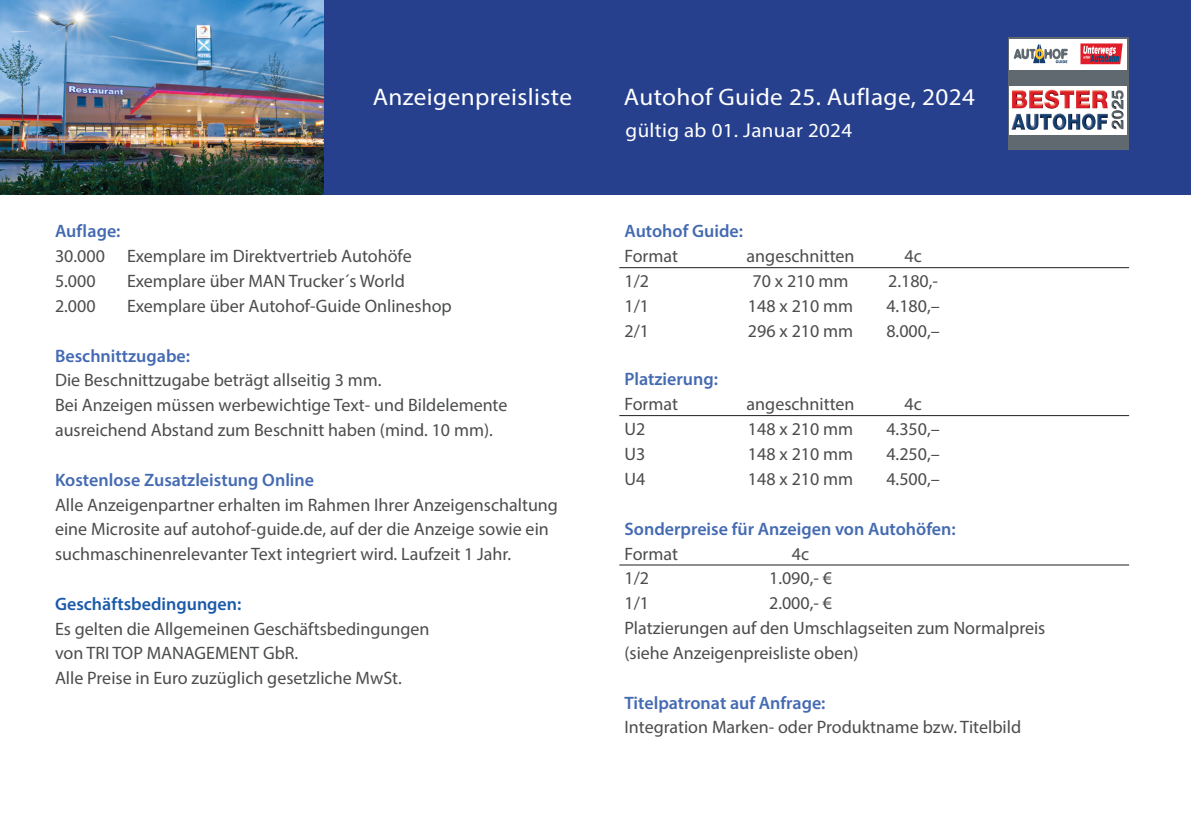
<style>
.page{position:relative;width:1191px;height:840px;background:#fff}
.page>*{position:absolute;margin:0;border:0;box-sizing:border-box;transform-origin:0 0}
.t1{font:24px "Myriad Pro";letter-spacing:.015em;color:#fff;scale:1.05 1}
.t2{font:20px "Myriad Pro";letter-spacing:.015em;color:#fff;scale:1.05 1}
.t3{font:18px/24.8px "Myriad Pro";color:#4b4c4d}
.t4{font:600 18px "Myriad Pro";color:#446ab2}
.t5{font:600 18px "Myriad Pro";color:#1b5aa8}
.t6{font:900 17.2px "Helvetica Neue LT Std";color:#5f696f;scale:.9 1}
.s1{font-weight:600;color:#446ab2}
</style>
<div class="page">
<div style="left:0;top:0;width:1191px;height:195px;background:#26408d"></div>
<img style="left:0;top:0;width:323px;height:195px">
<hr style="left:619px;top:267px;width:510px;height:1px;background:#231f20">
<hr style="left:619px;top:415px;width:510px;height:1px;background:#231f20">
<hr style="left:619px;top:564px;width:510px;height:1px;background:#231f20">
<div style="left:1007px;top:37px;width:121px;height:113px;background:#5f696f"></div>
<div style="left:1009px;top:39px;width:117px;height:31px;background:#fff"></div>
<div style="left:1009px;top:86px;width:117px;height:48px;background:#fff"></div>
<svg style="left:1013px;top:44px;width:54px;height:19px"></svg>
<svg style="left:1080px;top:43px;width:42px;height:21px"></svg>
<img style="left:1012px;top:90px;width:15px;height:18px">
<img style="left:1029px;top:90px;width:45px;height:19px">
<img style="left:1076px;top:90px;width:13px;height:18px">
<img style="left:1092px;top:90px;width:15px;height:18px">
<img style="left:1011px;top:113px;width:55px;height:17px">
<img style="left:1068px;top:114px;width:12px;height:15px">
<img style="left:1082px;top:113px;width:13px;height:17px">
<img style="left:1097px;top:114px;width:10px;height:15px">
<div style="left:1111px;top:89px;width:13px;height:42px;background:#231f20;opacity:.75"></div>
<p class="t1" style="left:373px;top:82px;width:191px">Anzeigenpreisliste</p>
<p class="t1" style="left:624px;top:82px;width:336px">Autohof Guide 25. Auflage, 2024</p>
<p class="t2" style="left:625px;top:117px;width:217px">gültig ab 01. Januar 2024</p>
<p class="t4" style="left:55px;top:220px;width:67px">Auflage:</p>
<p class="t3" style="left:55px;top:243px;width:358px">30.000 Exemplare im Direktvertrieb Autohöfe</p>
<p class="t3" style="left:55px;top:268px;width:42px">5.000</p>
<p class="t3" style="left:127px;top:268px;width:279px">Exemplare über MAN Trucker´s World</p>
<p class="t3" style="left:55px;top:293px;width:42px">2.000</p>
<p class="t3" style="left:127px;top:293px;width:326px">Exemplare über Autohof-Guide Onlineshop</p>
<p class="t4" style="left:55px;top:344px;width:137px">Beschnittzugabe:</p>
<p class="t3" style="left:55px;top:367px;width:328px">Die Beschnittzugabe beträgt allseitig 3 mm.</p>
<p class="t3" style="left:55px;top:392px;width:454px">Bei Anzeigen müssen werbewichtige Text- und Bildelemente</p>
<p class="t3" style="left:55px;top:417px;width:439px">ausreichend Abstand zum Beschnitt haben (mind. 10 mm).</p>
<p class="t3" style="left:55px;top:466px;width:504px"><span class="s1">Kostenlose Zusatzleistung Online<br></span>Alle Anzeigenpartner erhalten im Rahmen Ihrer Anzeigenschaltung eine Microsite auf autohof-guide.de, auf der die Anzeige sowie ein suchmaschinenrelevanter Text integriert wird. Laufzeit 1 Jahr.</p>
<p class="t5" style="left:55px;top:592px;width:188px">Geschäftsbedingungen:</p>
<p class="t3" style="left:55px;top:615px;width:376px">Es gelten die Allgemeinen Geschäftsbedingungen</p>
<p class="t3" style="left:55px;top:640px;width:245px">von TRI TOP MANAGEMENT GbR.</p>
<p class="t3" style="left:55px;top:665px;width:348px">Alle Preise in Euro zuzüglich gesetzliche MwSt.</p>
<p class="t4" style="left:624px;top:220px;width:120px">Autohof Guide:</p>
<p class="t3" style="left:624px;top:243px;width:55px">Format</p>
<p class="t3" style="left:624px;top:268px;width:26px">1/2</p>
<p class="t3" style="left:624px;top:293px;width:26px">1/1</p>
<p class="t3" style="left:624px;top:318px;width:26px">2/1</p>
<p class="t4" style="left:624px;top:367px;width:95px">Platzierung:</p>
<p class="t3" style="left:624px;top:391px;width:55px">Format</p>
<p class="t3" style="left:624px;top:416px;width:22px">U2</p>
<p class="t3" style="left:624px;top:441px;width:22px">U3</p>
<p class="t3" style="left:624px;top:465px;width:22px">U4</p>
<p class="t4" style="left:624px;top:517px;width:333px">Sonderpreise für Anzeigen von Autohöfen:</p>
<p class="t3" style="left:624px;top:540px;width:55px">Format</p>
<p class="t3" style="left:624px;top:565px;width:26px">1/2</p>
<p class="t3" style="left:624px;top:590px;width:26px">1/1</p>
<p class="t3" style="left:624px;top:615px;width:422px">Platzierungen auf den Umschlagseiten zum Normalpreis</p>
<p class="t3" style="left:624px;top:640px;width:235px">(siehe Anzeigenpreisliste oben)</p>
<p class="t4" style="left:624px;top:690px;width:203px">Titelpatronat auf Anfrage:</p>
<p class="t3" style="left:624px;top:714px;width:398px">Integration Marken- oder Produktname bzw. Titelbild</p>
<p class="t3" style="left:746px;top:243px;width:109px">angeschnitten</p>
<p class="t3" style="left:752px;top:268px;width:97px">70 x 210 mm</p>
<p class="t3" style="left:748px;top:293px;width:107px">148 x 210 mm</p>
<p class="t3" style="left:748px;top:318px;width:107px">296 x 210 mm</p>
<p class="t3" style="left:904px;top:243px;width:19px">4c</p>
<p class="t3" style="left:888px;top:268px;width:51px">2.180,-</p>
<p class="t3" style="left:886px;top:293px;width:55px">4.180,–</p>
<p class="t3" style="left:886px;top:318px;width:55px">8.000,–</p>
<p class="t3" style="left:746px;top:391px;width:109px">angeschnitten</p>
<p class="t3" style="left:748px;top:416px;width:107px">148 x 210 mm</p>
<p class="t3" style="left:748px;top:441px;width:107px">148 x 210 mm</p>
<p class="t3" style="left:748px;top:465px;width:107px">148 x 210 mm</p>
<p class="t3" style="left:904px;top:391px;width:19px">4c</p>
<p class="t3" style="left:886px;top:416px;width:55px">4.350,–</p>
<p class="t3" style="left:886px;top:441px;width:55px">4.250,–</p>
<p class="t3" style="left:886px;top:465px;width:55px">4.500,–</p>
<p class="t3" style="left:792px;top:540px;width:19px">4c</p>
<p class="t3" style="left:769px;top:565px;width:64px">1.090,- €</p>
<p class="t3" style="left:769px;top:590px;width:64px">2.000,- €</p>
<p class="t6" style="left:1107px;top:130px;width:47px;rotate:-90deg">2025</p>
</div>
